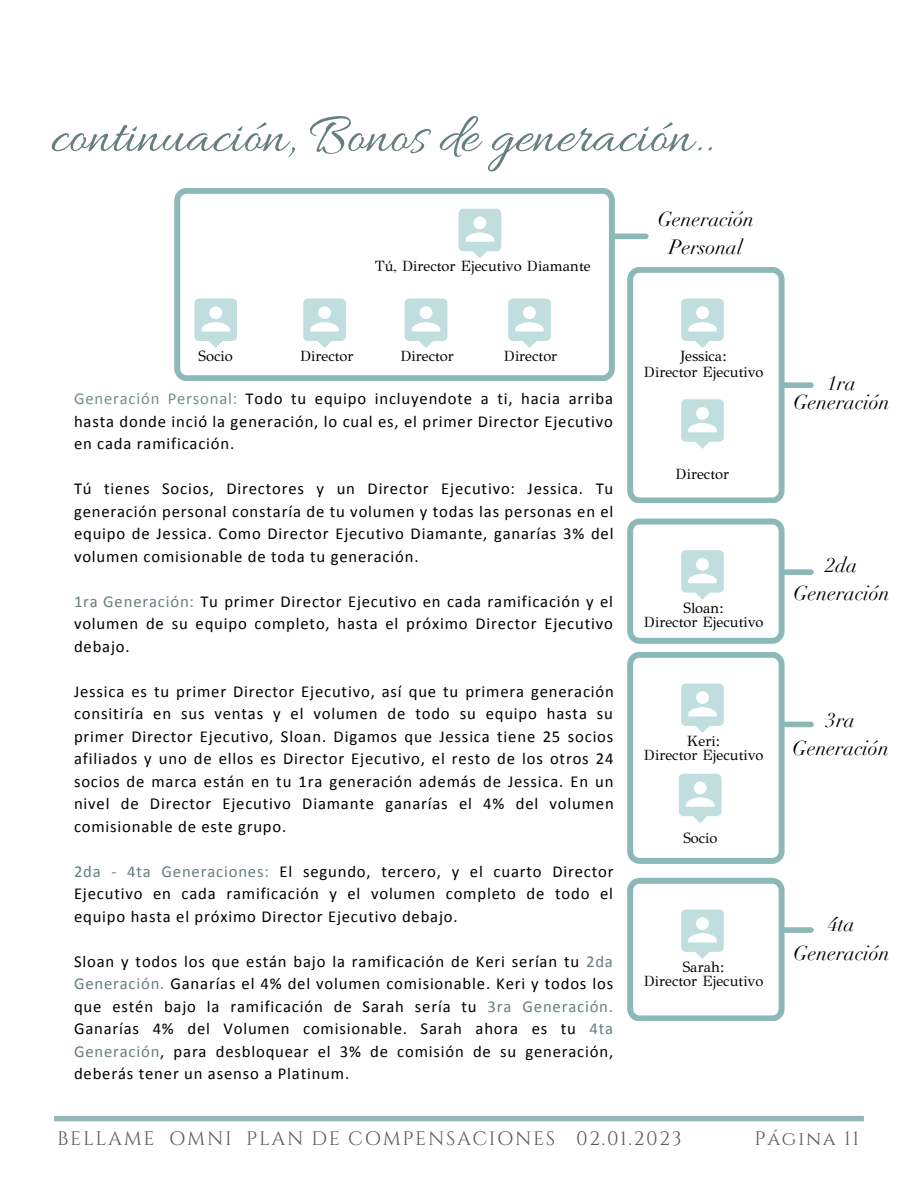
<style>
.page{position:relative;width:918px;height:1188px;background:#fff}
.page>*{position:absolute;margin:0;border:0;box-sizing:border-box;transform-origin:0 0}
.t1{font:57px "Allura";color:#667e7f}
.t2{font:italic 20.25px/28.2px "Didot";color:#000;text-align:center}
.t3{font:19.5px "Cinzel";letter-spacing:.085em;color:#605c55}
.t4{font:16.65px/22.5px "Calibri";letter-spacing:.05em;color:#000;text-align:justify}
.t5{font:14.85px/14.7px "GFS Didot";color:#000;text-align:center}
.s1{color:#718f8f}
.s2{color:#667e7f}
</style>
<div class="page">
<svg style="left:174px;top:188px;width:440px;height:193px"></svg>
<svg style="left:459px;top:209px;width:42px;height:49px"></svg>
<svg style="left:508px;top:299px;width:43px;height:49px"></svg>
<svg style="left:405px;top:299px;width:42px;height:49px"></svg>
<svg style="left:303px;top:299px;width:43px;height:49px"></svg>
<svg style="left:194px;top:299px;width:43px;height:49px"></svg>
<svg style="left:627px;top:267px;width:157px;height:236px"></svg>
<svg style="left:627px;top:519px;width:157px;height:125px"></svg>
<svg style="left:627px;top:652px;width:157px;height:212px"></svg>
<svg style="left:627px;top:878px;width:157px;height:143px"></svg>
<div style="left:614px;top:234px;width:32px;height:5px;background:#8db8b8"></div>
<div style="left:784px;top:382px;width:27px;height:6px;background:#8db8b8"></div>
<div style="left:784px;top:569px;width:27px;height:6px;background:#8db8b8"></div>
<div style="left:784px;top:722px;width:27px;height:5px;background:#8db8b8"></div>
<div style="left:784px;top:927px;width:27px;height:6px;background:#8db8b8"></div>
<div style="left:54px;top:1116px;width:810px;height:5px;background:#95b7b8"></div>
<h1 class="t1" style="left:51px;top:104px;width:664px">continuación, Bonos de generación..</h1>
<p class="t5" style="left:375px;top:259px;width:217px">Tú, Director Ejecutivo Diamante</p>
<p class="t2" style="left:658px;top:205px;width:98px">Generación<br>Personal</p>
<p class="t5" style="left:199px;top:349px;width:36px">Socio</p>
<p class="t5" style="left:300px;top:349px;width:55px">Director</p>
<p class="t5" style="left:400px;top:349px;width:55px">Director</p>
<p class="t5" style="left:504px;top:349px;width:55px">Director</p>
<p class="t5" style="left:644px;top:348px;width:121px;line-height:15.8px">Jessica:<br>Director Ejecutivo</p>
<p class="t4" style="left:74px;top:389px;width:541px"><span class="s1">Generación Personal:</span> Todo tu equipo incluyendote a ti, hacia arriba hasta donde inció la generación, lo cual es, el primer Director Ejecutivo en cada ramificación.</p>
<p class="t4" style="left:74px;top:479px;width:541px">Tú tienes Socios, Directores y un Director Ejecutivo: Jessica. Tu generación personal constaría de tu volumen y todas las personas en el equipo de Jessica. Como Director Ejecutivo Diamante, ganarías 3% del volumen comisionable de toda tu generación.</p>
<p class="t4" style="left:74px;top:591px;width:540px"><span class="s2">1ra Generación:</span> Tu primer Director Ejecutivo en cada ramificación y el volumen de su equipo completo, hasta el próximo Director Ejecutivo debajo.</p>
<p class="t4" style="left:74px;top:681px;width:541px">Jessica es tu primer Director Ejecutivo, así que tu primera generación consitiría en sus ventas y el volumen de todo su equipo hasta su primer Director Ejecutivo, Sloan. Digamos que Jessica tiene 25 socios afiliados y uno de ellos es Director Ejecutivo, el resto de los otros 24 socios de marca están en tu 1ra generación además de Jessica. En un nivel de Director Ejecutivo Diamante ganarías el 4% del volumen comisionable de este grupo.</p>
<p class="t4" style="left:74px;top:861px;width:541px"><span class="s2">2da - 4ta Generaciones:</span> El segundo, tercero, y el cuarto Director Ejecutivo en cada ramificación y el volumen completo de todo el equipo hasta el próximo Director Ejecutivo debajo.</p>
<p class="t4" style="left:74px;top:951px;width:541px">Sloan y todos los que están bajo la ramificación de Keri serían tu <span class="s2">2da Generación.</span> Ganarías el 4% del volumen comisionable. Keri y todos los que estén bajo la ramificación de Sarah sería tu <span class="s2">3ra Generación.<br></span>Ganarías 4% del Volumen comisionable. Sarah ahora es tu <span class="s2">4ta Generación</span>, para desbloquear el 3% de comisión de su generación, deberás tener un asenso a Platinum.</p>
<p class="t5" style="left:676px;top:467px;width:55px">Director</p>
<p class="t5" style="left:644px;top:600px;width:121px">Sloan:<br>Director Ejecutivo</p>
<p class="t5" style="left:644px;top:733px;width:121px">Keri:<br>Director Ejecutivo</p>
<p class="t5" style="left:683px;top:831px;width:36px">Socio</p>
<p class="t5" style="left:644px;top:959px;width:121px">Sarah:<br>Director Ejecutivo</p>
<p class="t2" style="left:793px;top:374px;width:98px;line-height:19.2px">1ra<br>Generación</p>
<p class="t2" style="left:793px;top:551px;width:98px">2da<br>Generación</p>
<p class="t2" style="left:793px;top:706px;width:98px">3ra<br>Generación</p>
<p class="t2" style="left:793px;top:911px;width:98px">4ta<br>Generación</p>
<p class="t3" style="left:57px;top:1126px;width:626px">BELLAME OMNI PLAN DE COMPENSACIONES 02.01.2023</p>
<p class="t3" style="left:755px;top:1126px;width:106px">Página 11</p>
</div>
